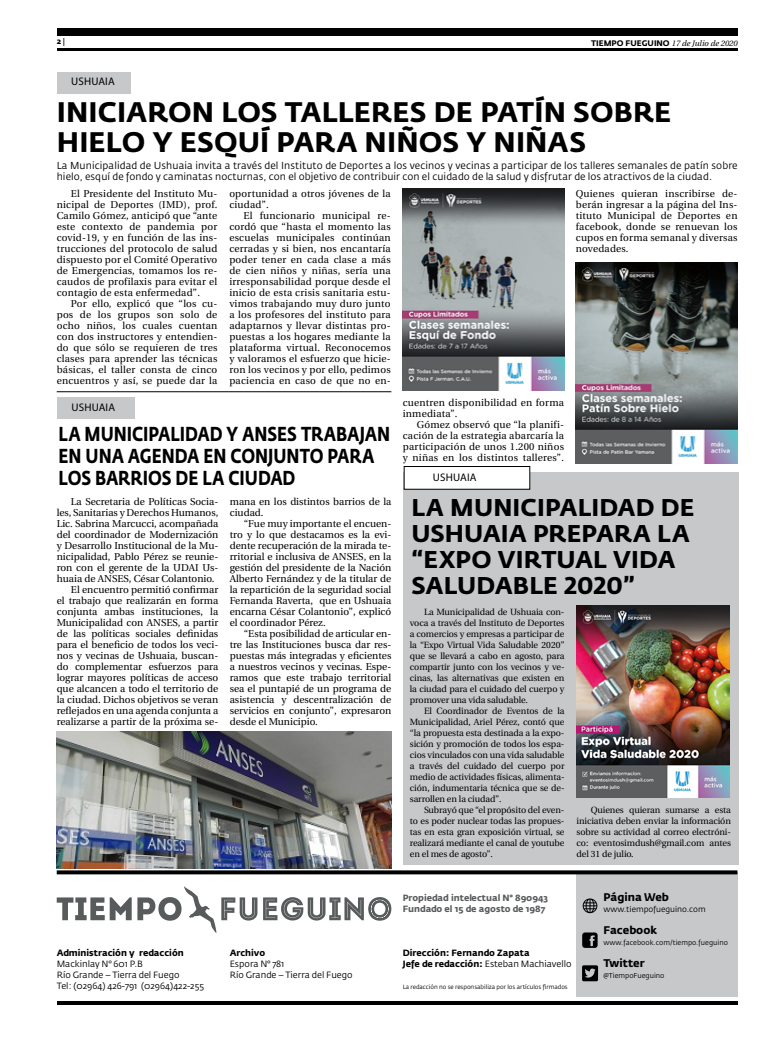
<style>
.page{position:relative;width:780px;height:1049px;background:#fff}
.page>*{position:absolute;margin:0;border:0;box-sizing:border-box;transform-origin:0 0}
.t1{font:700 28px/30px "Fedra Sans Pro";letter-spacing:.005em;color:#000}
.t2{font:700 24px/26px "Fedra Sans Pro";letter-spacing:.005em;color:#000}
.t3{font:700 20px/22px "Fedra Sans Pro";letter-spacing:-.005em;color:#000;scale:.82 1}
.t4{font:700 11px "Fedra Sans Pro";color:#000}
.t5{font:11px "Myriad Pro";letter-spacing:.02em;color:#000}
.t6{font:10px/11px "Utopia";color:#000;text-align:justify}
.t7{font:10px/11px "Fedra Sans Pro";letter-spacing:.01em;color:#000}
.t8{font:10px/11px "Utopia";letter-spacing:.02em;color:#000}
.t9{font:9px/11px "Utopia";letter-spacing:-.01em;color:#000;text-align:justify}
.t10{font:9px/11px "Fedra Sans Pro";color:#000}
.t11{font:700 9px/11px "Fedra Sans Pro";color:#000}
.t12{font:700 9px/11px "Fedra Sans Pro";color:#585b5c}
.t13{font:italic 8px "Utopia";color:#000}
.t14{font:8px "Fedra Sans Pro";color:#000}
.t15{font:700 8px "Fedra Sans Pro";color:#000}
.t16{font:7px "Fedra Sans Pro";color:#000}
.t17{font:6px "Fedra Sans Pro";color:#000}
.s1{font-family:"Utopia"}
.s2{font-family:"Fedra Sans Pro";font-weight:700;font-style:normal}
.s3{font-weight:400}
</style>
<div class="page">
<hr style="left:57px;top:48px;width:680px;height:3px;background:#000">
<div style="left:57px;top:29px;width:680px;height:7px;background:#000"></div>
<hr style="left:57px;top:1001px;width:680px;height:4px;background:#000">
<div style="left:576px;top:872px;width:161px;height:124px;background:#c7c8ca"></div>
<svg style="left:57px;top:870px;width:680px;height:4px;background:#181818"></svg>
<svg style="left:263px;top:897px;width:128px;height:24px"></svg>
<svg style="left:57px;top:886px;width:200px;height:47px"></svg>
<svg style="left:582px;top:898px;width:15px;height:16px"></svg>
<svg style="left:582px;top:932px;width:15px;height:16px"></svg>
<svg style="left:582px;top:965px;width:16px;height:16px"></svg>
<div style="left:57px;top:72px;width:73px;height:22px;background:#c7c8ca"></div>
<div style="left:403px;top:472px;width:335px;height:393px;background:#c7c8ca"></div>
<div style="left:404px;top:466px;width:125px;height:23px;background:#fff"></div>
<div style="left:404px;top:466px;width:126px;height:23px;border:1px solid #000"></div>
<div style="left:57px;top:397px;width:78px;height:22px;background:#c7c8ca"></div>
<hr style="left:57px;top:391px;width:334px;height:1px;background:#000">
<img style="left:576px;top:605px;width:153px;height:192px">
<img style="left:403px;top:188px;width:161px;height:203px">
<img style="left:576px;top:262px;width:161px;height:202px">
<img style="left:57px;top:731px;width:334px;height:137px">
<p class="t15" style="left:57px;top:36px;width:10px">2 <span class="s1">|</span></p>
<p class="t13" style="left:591px;top:39px;width:148px"><span class="s2">TIEMPO FUEGUINO</span> 17 de Julio de 2020</p>
<p class="t5" style="left:71px;top:75px;width:45px">USHUAIA</p>
<h1 class="t1" style="left:57px;top:98px;width:616px">INICIARON LOS TALLERES DE PATÍN SOBRE<br>HIELO Y ESQUÍ PARA NIÑOS Y NIÑAS</h1>
<p class="t6" style="left:57px;top:188px;width:162px;text-indent:14px">El Presidente del Instituto Mu&shy;nicipal de Deportes (IMD), prof.<br>Camilo Gómez, anticipó que “ante este contexto de pandemia por covid-19, y en función de las ins&shy;trucciones del protocolo de salud dispuesto por el Comité Operativo de Emergencias, tomamos los re&shy;caudos de profilaxis para evitar el contagio de esta enfermedad”.</p>
<p class="t6" style="left:57px;top:298px;width:162px;text-indent:14px">Por ello, explicó que “los cu&shy;pos de los grupos son solo de ocho niños, los cuales cuentan con dos instructores y entendien&shy;do que sólo se requieren de tres clases para aprender las técnicas básicas, el taller consta de cinco encuentros y así, se puede dar la</p>
<p class="t8" style="left:403px;top:397px;width:163px">cuentren disponibilidad en forma inmediata”.</p>
<p class="t6" style="left:403px;top:419px;width:163px;text-indent:14px">Gómez observó que “la planifi&shy;cación de la estrategia abarcaría la participación de unos 1.200 niños y niñas en los distintos talleres”.</p>
<p class="t7" style="left:57px;top:160px;width:682px">La Municipalidad de Ushuaia invita a través del Instituto de Deportes a los vecinos y vecinas a participar de los talleres semanales de patín sobre hielo, esquí de fondo y caminatas nocturnas, con el objetivo de contribuir con el cuidado de la salud y disfrutar de los atractivos de la ciudad.</p>
<p class="t8" style="left:229px;top:188px;width:163px">oportunidad a otros jóvenes de la ciudad”.</p>
<p class="t6" style="left:229px;top:210px;width:163px;text-indent:14px">El funcionario municipal re&shy;cordó que “hasta el momento las escuelas municipales continúan cerradas y si bien, nos encantaría poder tener en cada clase a más de cien niños y niñas, sería una irresponsabilidad porque desde el inicio de esta crisis sanitaria estu&shy;vimos trabajando muy duro junto a los profesores del instituto para adaptarnos y llevar distintas pro&shy;puestas a los hogares mediante la plataforma virtual. Reconocemos y valoramos el esfuerzo que hicie&shy;ron los vecinos y por ello, pedimos paciencia en caso de que no en-</p>
<p class="t6" style="left:576px;top:188px;width:163px">Quienes quieran inscribirse de&shy;berán ingresar a la página del Ins&shy;tituto Municipal de Deportes en facebook, donde se renuevan los cupos en forma semanal y diversas novedades.</p>
<p class="t5" style="left:71px;top:400px;width:45px">USHUAIA</p>
<h3 class="t3" style="left:59px;top:423px;width:406px">LA MUNICIPALIDAD Y ANSES TRABAJAN<br>EN UNA AGENDA EN CONJUNTO PARA<br>LOS BARRIOS DE LA CIUDAD</h3>
<p class="t6" style="left:71px;top:496px;width:149px">La Secretaria de Políticas Socia-</p>
<p class="t6" style="left:57px;top:507px;width:163px">les, Sanitarias y Derechos Humanos,</p>
<p class="t6" style="left:57px;top:518px;width:163px">Lic. Sabrina Marcucci, acompañada</p>
<p class="t6" style="left:57px;top:529px;width:163px">del coordinador de Modernización</p>
<p class="t6" style="left:57px;top:540px;width:163px">y Desarrollo Institucional de la Mu-</p>
<p class="t6" style="left:57px;top:551px;width:163px">nicipalidad, Pablo Pérez se reunie-</p>
<p class="t6" style="left:57px;top:562px;width:163px">ron con el gerente de la UDAI Us-</p>
<p class="t6" style="left:57px;top:573px;width:159px">huaia de ANSES, César Colantonio.</p>
<p class="t6" style="left:71px;top:584px;width:149px">El encuentro permitió confirmar</p>
<p class="t6" style="left:57px;top:595px;width:163px">el trabajo que realizarán en forma</p>
<p class="t6" style="left:57px;top:606px;width:163px">conjunta ambas instituciones, la</p>
<p class="t6" style="left:57px;top:617px;width:163px">Municipalidad con ANSES, a partir</p>
<p class="t6" style="left:57px;top:628px;width:163px">de las políticas sociales definidas</p>
<p class="t6" style="left:57px;top:639px;width:163px">para el beneficio de todos los veci-</p>
<p class="t6" style="left:57px;top:650px;width:163px">nos y vecinas de Ushuaia, buscan-</p>
<p class="t6" style="left:57px;top:661px;width:163px">do complementar esfuerzos para</p>
<p class="t6" style="left:57px;top:672px;width:163px">lograr mayores políticas de acceso</p>
<p class="t6" style="left:57px;top:683px;width:163px">que alcancen a todo el territorio de</p>
<p class="t6" style="left:57px;top:694px;width:163px">la ciudad. Dichos objetivos se veran</p>
<p class="t6" style="left:57px;top:705px;width:163px">reflejados en una agenda conjunta a</p>
<p class="t6" style="left:57px;top:716px;width:163px">realizarse a partir de la próxima se-</p>
<p class="t5" style="left:433px;top:470px;width:45px">USHUAIA</p>
<p class="t6" style="left:230px;top:496px;width:163px">mana en los distintos barrios de la ciudad.</p>
<p class="t6" style="left:230px;top:518px;width:163px;text-indent:14px">“Fue muy importante el encuen&shy;tro y lo que destacamos es la evi&shy;dente recuperación de la mirada te&shy;rritorial e inclusiva de ANSES, en la gestión del presidente de la Nación Alberto Fernández y de la titular de la repartición de la seguridad social Fernanda Raverta, que en Ushuaia encarna César Colantonio”, explicó el coordinador Pérez.</p>
<p class="t6" style="left:230px;top:628px;width:163px;text-indent:14px">“Esta posibilidad de articular en&shy;tre las Instituciones busca dar res&shy;puestas más integradas y eficientes a nuestros vecinos y vecinas. Espe&shy;ramos que este trabajo territorial sea el puntapié de un programa de asistencia y descentralización de servicios en conjunto”, expresaron desde el Municipio.</p>
<h2 class="t2" style="left:411px;top:495px;width:285px">LA MUNICIPALIDAD DE<br>USHUAIA PREPARA LA “EXPO VIRTUAL VIDA<br>SALUDABLE 2020”</h2>
<p class="t9" style="left:410px;top:607px;width:156px;text-indent:14px">La Municipalidad de Ushuaia con&shy;voca a través del Instituto de Deportes a comercios y empresas a participar de la “Expo Virtual Vida Saludable 2020” que se llevará a cabo en agosto, para compartir junto con los vecinos y ve&shy;cinas, las alternativas que existen en la ciudad para el cuidado del cuerpo y promover una vida saludable.</p>
<p class="t9" style="left:410px;top:706px;width:156px;text-indent:14px">El Coordinador de Eventos de la Municipalidad, Ariel Pérez, contó que “la propuesta esta destinada a la expo&shy;sición y promoción de todos los espa&shy;cios vinculados con una vida saludable a través del cuidado del cuerpo por medio de actividades físicas, alimenta&shy;ción, indumentaria técnica que se de&shy;sarrollen en la ciudad”.</p>
<p class="t9" style="left:410px;top:805px;width:156px;text-indent:14px">Subrayó que “el propósito del even&shy;to es poder nuclear todas las propues&shy;tas en esta gran exposición virtual, se realizará mediante el canal de youtube en el mes de agosto”.</p>
<p class="t9" style="left:576px;top:805px;width:156px;text-indent:14px">Quienes quieran sumarse a esta iniciativa deben enviar la información sobre su actividad al correo electróni&shy;co: eventosimdush@gmail.com antes del 31 de julio.</p>
<p class="t11" style="left:57px;top:948px;width:128px">Administración y redacción</p>
<p class="t10" style="left:57px;top:959px;width:149px">Mackinlay N° 601 P.B<br>Río Grande – Tierra del Fuego<br>Tel: (02964) 426-791 (02964)422-255</p>
<p class="t11" style="left:230px;top:948px;width:37px">Archivo</p>
<p class="t10" style="left:230px;top:959px;width:124px">Espora N° 781<br>Río Grande – Tierra del Fuego</p>
<p class="t12" style="left:403px;top:893px;width:147px">Propiedad intelectual N° 890943<br>Fundado el 15 de agosto de 1987</p>
<p class="t4" style="left:603px;top:890px;width:67px">Página Web</p>
<p class="t14" style="left:603px;top:904px;width:104px">www.tiempofueguino.com</p>
<p class="t4" style="left:603px;top:923px;width:55px">Facebook</p>
<p class="t16" style="left:603px;top:938px;width:126px">www.facebook.com/tiempo.fueguino</p>
<p class="t4" style="left:603px;top:956px;width:43px">Twitter</p>
<p class="t16" style="left:603px;top:971px;width:63px">@TiempoFueguino</p>
<p class="t11" style="left:403px;top:948px;width:170px">Dirección: Fernando Zapata<br>Jefe de redacción: <span class="s3">Esteban Machiavello</span></p>
<p class="t17" style="left:403px;top:983px;width:166px">La redacción no se responsabiliza por los artículos firmados</p>
</div>
